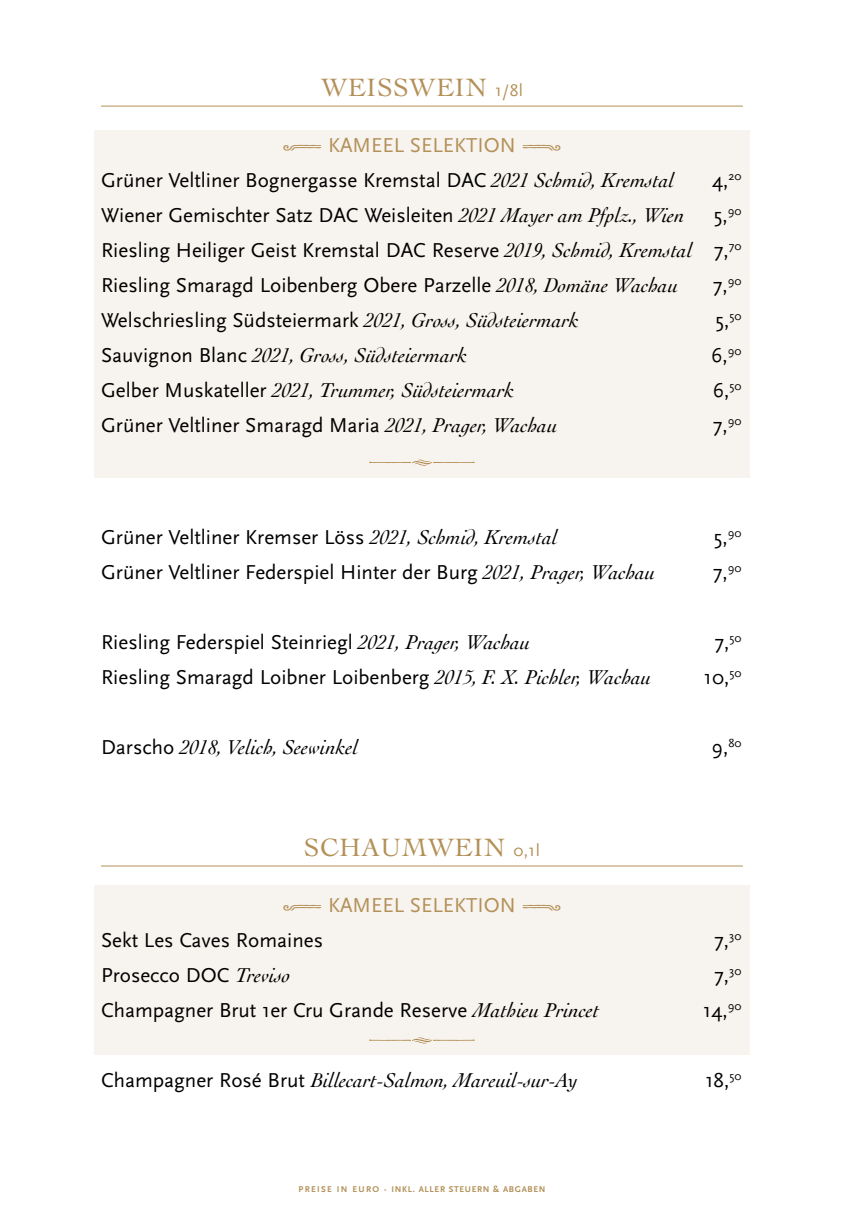
<style>
.page{position:relative;width:844px;height:1216px;background:#fff}
.page>*{position:absolute;margin:0;border:0;box-sizing:border-box;transform-origin:0 0}
.t1{font:26.25px "Cochin";letter-spacing:.02em;color:#b39057}
.t2{font:21px/35px "Scala Sans";color:#000}
.t3{font:italic 21px "Cochin";color:#000}
.t4{font:21px "Scala Sans";color:#b39057}
.t5{font:700 8.75px "Scala Sans";letter-spacing:.075em;color:#b39057}
.s1{font-family:"Scala Sans";font-size:17.5px}
.s2{color:#b39057}
.s3{font-family:"Cochin";font-style:italic}
.s4{font-family:"Scala Sans";font-style:normal}
</style>
<div class="page">
<div style="left:94px;top:130px;width:655px;height:347px;background:#f7f3ee"></div>
<div style="left:94px;top:885px;width:655px;height:169px;background:#f7f3ee"></div>
<hr style="left:101px;top:106px;width:641px;height:1px;background:#b39057">
<hr style="left:101px;top:865px;width:641px;height:1px;background:#b39057">
<p class="t1" style="left:321px;top:69px;width:203px">WEISSWEIN <span class="s1">1/8l</span></p>
<p class="t2" style="left:101px;top:128px;width:574px;text-indent:227px"><span class="s2">KAMEEL SELEKTION<br></span>Grüner Veltliner Bognergasse Kremstal DAC <span class="s3">2021 Schmid, Kremstal</span></p>
<p class="t2" style="left:712px;top:163px;width:31px">4,<sup>20</sup></p>
<p class="t2" style="left:101px;top:198px;width:585px">Wiener Gemischter Satz DAC Weisleiten <span class="s3">2021 Mayer am Pfplz., Wien</span></p>
<p class="t2" style="left:101px;top:198px;width:641px;text-align:justify;text-indent:612px">5,<sup>90<br></sup>Riesling Heiliger Geist Kremstal DAC Reserve <span class="s3">2019, Schmid, Kremstal</span> 7,<sup>70<br></sup>Riesling Smaragd Loibenberg Obere Parzelle <span class="s3">2018, Domäne Wachau</span></p>
<p class="t2" style="left:712px;top:268px;width:30px">7,<sup>90</sup></p>
<p class="t2" style="left:101px;top:303px;width:479px">Welschriesling Südsteiermark <span class="s3">2021, Gross, Südsteiermark</span></p>
<p class="t2" style="left:715px;top:303px;width:27px">5,<sup>50</sup></p>
<p class="t3" style="left:101px;top:341px;width:368px"><span class="s4">Sauvignon Blanc</span> 2021, Gross, Südsteiermark</p>
<p class="t2" style="left:711px;top:338px;width:32px">6,<sup>90</sup></p>
<p class="t3" style="left:101px;top:376px;width:415px"><span class="s4">Gelber Muskateller</span> 2021, Trummer, Südsteiermark</p>
<p class="t2" style="left:712px;top:373px;width:30px">6,<sup>50</sup></p>
<p class="t2" style="left:101px;top:408px;width:458px">Grüner Veltliner Smaragd Maria <span class="s3">2021, Prager, Wachau</span></p>
<p class="t2" style="left:712px;top:408px;width:30px">7,<sup>90</sup></p>
<p class="t2" style="left:101px;top:520px;width:458px">Grüner Veltliner Kremser Löss <span class="s3">2021, Schmid, Kremstal</span></p>
<p class="t2" style="left:713px;top:520px;width:29px">5,<sup>90</sup></p>
<p class="t2" style="left:101px;top:555px;width:555px">Grüner Veltliner Federspiel Hinter der Burg <span class="s3">2021, Prager, Wachau</span></p>
<p class="t2" style="left:712px;top:555px;width:30px">7,<sup>90</sup></p>
<p class="t2" style="left:101px;top:625px;width:430px">Riesling Federspiel Steinriegl <span class="s3">2021, Prager, Wachau</span></p>
<p class="t2" style="left:714px;top:625px;width:29px">7,<sup>50</sup></p>
<p class="t2" style="left:101px;top:660px;width:551px">Riesling Smaragd Loibner Loibenberg <span class="s3">2015, F. X. Pichler, Wachau</span></p>
<p class="t2" style="left:703px;top:660px;width:39px">10,<sup>50</sup></p>
<p class="t3" style="left:101px;top:733px;width:259px"><span class="s4">Darscho</span> 2018, Velich, Seewinkel</p>
<p class="t2" style="left:711px;top:730px;width:31px">9,<sup>80</sup></p>
<p class="t1" style="left:304px;top:829px;width:237px">SCHAUMWEIN <span class="s1">0,1l</span></p>
<p class="t4" style="left:328px;top:893px;width:189px">KAMEEL SELEKTION</p>
<p class="t2" style="left:101px;top:922px;width:223px">Sekt Les Caves Romaines</p>
<p class="t2" style="left:714px;top:922px;width:29px">7,<sup>30</sup></p>
<p class="t2" style="left:101px;top:957px;width:191px">Prosecco DOC <span class="s3">Treviso</span></p>
<p class="t2" style="left:714px;top:957px;width:29px">7,<sup>30</sup></p>
<p class="t2" style="left:101px;top:992px;width:499px">Champagner Brut 1er Cru Grande Reserve <span class="s3">Mathieu Princet</span></p>
<p class="t2" style="left:703px;top:992px;width:40px">14,<sup>90</sup></p>
<p class="t3" style="left:101px;top:1065px;width:477px"><span class="s4">Champagner Rosé Brut</span> Billecart-Salmon, Mareuil-sur-Ay</p>
<p class="t2" style="left:705px;top:1062px;width:38px">18,<sup>50</sup></p>
<p class="t5" style="left:298px;top:1184px;width:248px">PREISE IN EURO - INKL. ALLER STEUERN &amp; ABGABEN</p>
</div>
